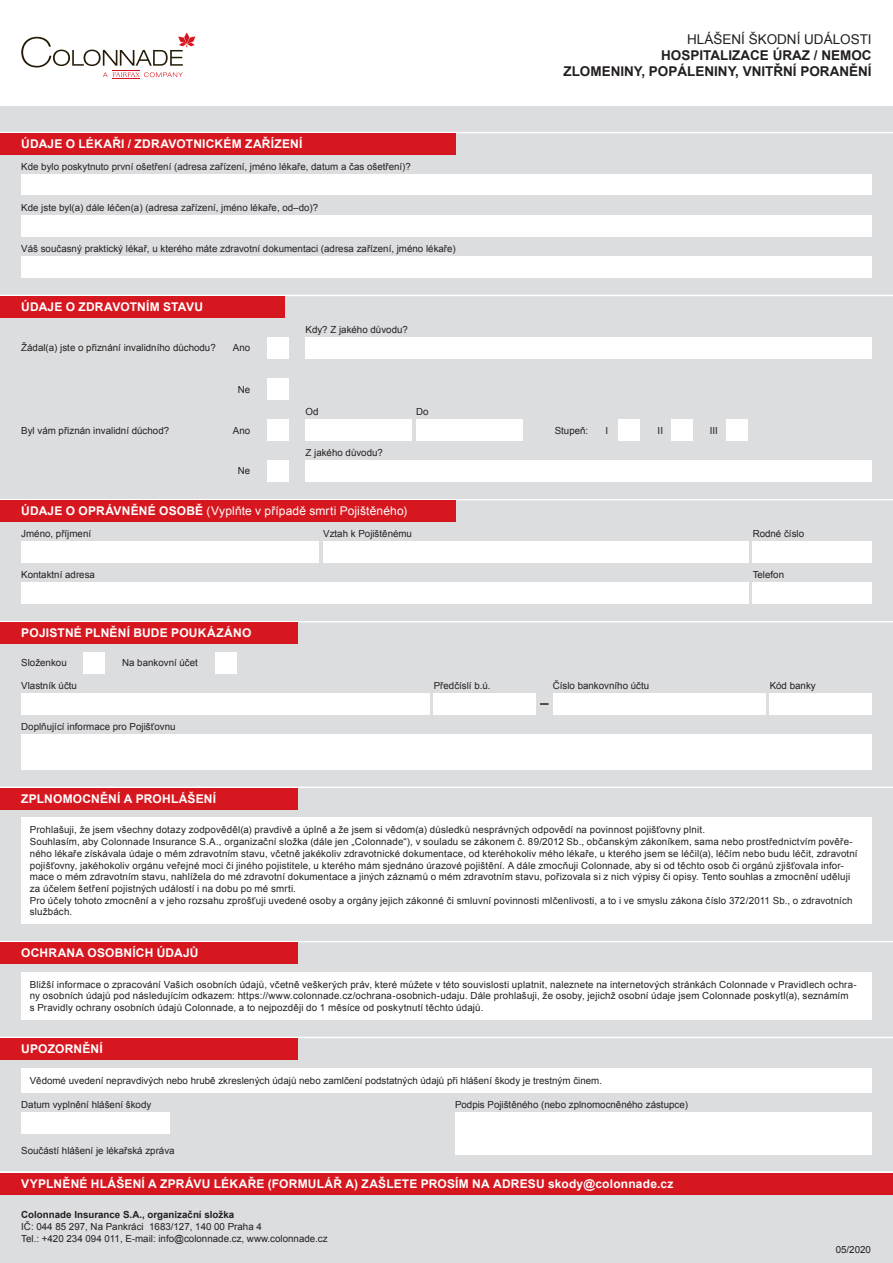
<style>
.page{position:relative;width:893px;height:1263px;background:#fff}
.page>*{position:absolute;margin:0;border:0;box-sizing:border-box;transform-origin:0 0}
._01_nadpis_v_bunkach{font:700 13.5px "Arial";color:#231f20}
._01_nadpis_v_bunkach-2{font:13.5px "Arial";color:#231f20}
._01_nadpis_v_bunkach-3{font:700 12px "Arial";letter-spacing:.015em;color:#fff}
._01_nadpis_v_bunkach-4{font:12px "Arial";letter-spacing:.01em;color:#fff}
._01_nadpis_v_bunkach-5{font:9.75px/11.7px "Arial";letter-spacing:.015em;color:#231f20}
.t1{font:700 9.75px "Arial";color:#231f20}
.s1{font-weight:700}
</style>
<div class="page">
<div style="left:0;top:106px;width:893px;height:1157px;background:#dcdddf"></div>
<svg style="left:21px;top:32px;width:174px;height:47px"></svg>
<div style="left:21px;top:215px;width:851px;height:22px;background:#fff"></div>
<div style="left:21px;top:256px;width:851px;height:22px;background:#fff"></div>
<hr style="left:0;top:132px;width:893px;height:1px;background:#fff">
<div style="left:0;top:133px;width:455px;height:22px;background:#d7171f"></div>
<div style="left:21px;top:174px;width:851px;height:21px;background:#fff"></div>
<hr style="left:0;top:295px;width:893px;height:1px;background:#fff">
<div style="left:0;top:296px;width:285px;height:21px;background:#d7171f"></div>
<div style="left:267px;top:337px;width:21px;height:22px;background:#fff"></div>
<div style="left:305px;top:337px;width:567px;height:22px;background:#fff"></div>
<div style="left:267px;top:378px;width:21px;height:22px;background:#fff"></div>
<div style="left:267px;top:419px;width:21px;height:22px;background:#fff"></div>
<div style="left:305px;top:461px;width:567px;height:21px;background:#fff"></div>
<div style="left:267px;top:460px;width:21px;height:22px;background:#fff"></div>
<div style="left:305px;top:419px;width:107px;height:22px;background:#fff"></div>
<div style="left:416px;top:419px;width:106px;height:22px;background:#fff"></div>
<div style="left:618px;top:419px;width:22px;height:22px;background:#fff"></div>
<div style="left:671px;top:419px;width:22px;height:22px;background:#fff"></div>
<div style="left:726px;top:419px;width:22px;height:22px;background:#fff"></div>
<div style="left:84px;top:652px;width:21px;height:21px;background:#fff"></div>
<div style="left:215px;top:652px;width:21px;height:21px;background:#fff"></div>
<hr style="left:0;top:787px;width:893px;height:1px;background:#fff">
<div style="left:0;top:788px;width:298px;height:21px;background:#d7171f"></div>
<div style="left:21px;top:818px;width:851px;height:106px;background:#fff"></div>
<hr style="left:0;top:941px;width:893px;height:1px;background:#fff">
<div style="left:0;top:942px;width:298px;height:22px;background:#d7171f"></div>
<div style="left:21px;top:972px;width:851px;height:48px;background:#fff"></div>
<div style="left:753px;top:583px;width:119px;height:21px;background:#fff"></div>
<div style="left:21px;top:583px;width:727px;height:21px;background:#fff"></div>
<div style="left:753px;top:541px;width:119px;height:22px;background:#fff"></div>
<div style="left:21px;top:541px;width:298px;height:22px;background:#fff"></div>
<div style="left:323px;top:541px;width:425px;height:22px;background:#fff"></div>
<hr style="left:0;top:499px;width:893px;height:1px;background:#fff">
<div style="left:0;top:500px;width:455px;height:22px;background:#d7171f"></div>
<hr style="left:0;top:621px;width:893px;height:1px;background:#fff">
<div style="left:0;top:622px;width:298px;height:22px;background:#d7171f"></div>
<div style="left:21px;top:734px;width:851px;height:35px;background:#fff"></div>
<hr style="left:0;top:1171px;width:893px;height:2px;background:#fff">
<div style="left:0;top:1173px;width:893px;height:21px;background:#d7171f"></div>
<div style="left:553px;top:693px;width:212px;height:22px;background:#fff"></div>
<div style="left:770px;top:693px;width:102px;height:22px;background:#fff"></div>
<div style="left:434px;top:693px;width:102px;height:22px;background:#fff"></div>
<div style="left:21px;top:693px;width:408px;height:22px;background:#fff"></div>
<svg style="left:540px;top:703px;width:9px;height:2px"></svg>
<hr style="left:0;top:1037px;width:893px;height:1px;background:#fff">
<div style="left:0;top:1038px;width:298px;height:21px;background:#d7171f"></div>
<div style="left:21px;top:1068px;width:851px;height:24px;background:#fff"></div>
<div style="left:21px;top:1112px;width:149px;height:21px;background:#fff"></div>
<div style="left:455px;top:1112px;width:417px;height:42px;background:#fff"></div>
<p class="_01_nadpis_v_bunkach-3" style="left:21px;top:136px;width:283px">ÚDAJE O LÉKAŘI / ZDRAVOTNICKÉM ZAŘÍZENÍ</p>
<p class="_01_nadpis_v_bunkach-5" style="left:21px;top:161px;width:391px">Kde bylo poskytnuto první ošetření (adresa zařízení, jméno lékaře, datum a čas ošetření)?</p>
<p class="_01_nadpis_v_bunkach-5" style="left:21px;top:202px;width:298px">Kde jste byl(a) dále léčen(a) (adresa zařízení, jméno lékaře, od–do)?</p>
<p class="_01_nadpis_v_bunkach-5" style="left:21px;top:243px;width:436px">Váš současný praktický lékař, u kterého máte zdravotní dokumentaci (adresa zařízení, jméno lékaře)</p>
<p class="_01_nadpis_v_bunkach-3" style="left:21px;top:299px;width:183px">ÚDAJE O ZDRAVOTNÍM STAVU</p>
<p class="_01_nadpis_v_bunkach-5" style="left:21px;top:342px;width:196px">Žádal(a) jste o přiznání invalidního důchodu?</p>
<p class="_01_nadpis_v_bunkach-5" style="left:233px;top:342px;width:19px">Ano</p>
<p class="_01_nadpis_v_bunkach-5" style="left:238px;top:383px;width:14px">Ne</p>
<p class="_01_nadpis_v_bunkach-5" style="left:21px;top:425px;width:149px">Byl vám přiznán invalidní důchod?</p>
<p class="_01_nadpis_v_bunkach-5" style="left:233px;top:425px;width:19px">Ano</p>
<p class="_01_nadpis_v_bunkach-5" style="left:238px;top:465px;width:14px">Ne</p>
<p class="_01_nadpis_v_bunkach-5" style="left:305px;top:324px;width:104px">Kdy? Z jakého důvodu?</p>
<p class="_01_nadpis_v_bunkach-5" style="left:305px;top:406px;width:15px">Od</p>
<p class="_01_nadpis_v_bunkach-5" style="left:416px;top:406px;width:14px">Do</p>
<p class="_01_nadpis_v_bunkach-5" style="left:305px;top:447px;width:79px">Z jakého důvodu?</p>
<p class="_01_nadpis_v_bunkach-4" style="left:21px;top:503px;width:387px"><span class="s1">ÚDAJE O OPRÁVNĚNÉ OSOBĚ</span> (Vyplňte v případě smrti Pojištěného)</p>
<p class="_01_nadpis_v_bunkach-2" style="left:687px;top:30px;width:186px">HLÁŠENÍ ŠKODNÍ UDÁLOSTI</p>
<p class="_01_nadpis_v_bunkach" style="left:661px;top:47px;width:212px">HOSPITALIZACE ÚRAZ / NEMOC</p>
<p class="_01_nadpis_v_bunkach" style="left:563px;top:63px;width:310px">ZLOMENINY, POPÁLENINY, VNITŘNÍ PORANĚNÍ</p>
<p class="_01_nadpis_v_bunkach-5" style="left:555px;top:425px;width:35px">Stupeň:</p>
<p class="_01_nadpis_v_bunkach-5" style="left:605px;top:425px;width:4px">I</p>
<p class="_01_nadpis_v_bunkach-5" style="left:658px;top:425px;width:7px">II</p>
<p class="_01_nadpis_v_bunkach-5" style="left:710px;top:425px;width:10px">III</p>
<p class="_01_nadpis_v_bunkach-5" style="left:21px;top:528px;width:71px">Jméno, příjmení</p>
<p class="_01_nadpis_v_bunkach-5" style="left:323px;top:528px;width:90px">Vztah k Pojištěnému</p>
<p class="_01_nadpis_v_bunkach-5" style="left:753px;top:528px;width:53px">Rodné číslo</p>
<p class="_01_nadpis_v_bunkach-5" style="left:21px;top:569px;width:75px">Kontaktní adresa</p>
<p class="_01_nadpis_v_bunkach-5" style="left:753px;top:569px;width:33px">Telefon</p>
<p class="_01_nadpis_v_bunkach-3" style="left:21px;top:625px;width:232px">POJISTNÉ PLNĚNÍ BUDE POUKÁZÁNO</p>
<p class="_01_nadpis_v_bunkach-5" style="left:21px;top:657px;width:47px">Složenkou</p>
<p class="_01_nadpis_v_bunkach-5" style="left:122px;top:657px;width:77px">Na bankovní účet</p>
<p class="_01_nadpis_v_bunkach-5" style="left:21px;top:680px;width:57px">Vlastník účtu</p>
<p class="_01_nadpis_v_bunkach-5" style="left:434px;top:680px;width:58px">Předčíslí b.ú.</p>
<p class="_01_nadpis_v_bunkach-5" style="left:553px;top:680px;width:98px">Číslo bankovního účtu</p>
<p class="_01_nadpis_v_bunkach-5" style="left:770px;top:680px;width:48px">Kód banky</p>
<p class="_01_nadpis_v_bunkach-5" style="left:21px;top:721px;width:156px">Doplňující informace pro Pojišťovnu</p>
<p class="_01_nadpis_v_bunkach-3" style="left:21px;top:791px;width:196px">ZPLNOMOCNĚNÍ A PROHLÁŠENÍ</p>
<p class="_01_nadpis_v_bunkach-5" style="left:30px;top:824px;width:677px">Prohlašuji, že jsem všechny dotazy zodpověděl(a) pravdivě a úplně a že jsem si vědom(a) důsledků nesprávných odpovědí na povinnost pojišťovny plnit.</p>
<p class="_01_nadpis_v_bunkach-5" style="left:30px;top:836px;width:829px">Souhlasím, aby Colonnade Insurance S.A., organizační složka (dále jen „Colonnade“), v souladu se zákonem č. 89/2012 Sb., občanským zákoníkem, sama nebo prostřednictvím pověře&shy;ného lékaře získávala údaje o mém zdravotním stavu, včetně jakékoliv zdravotnické dokumentace, od kteréhokoliv mého lékaře, u kterého jsem se léčil(a), léčím nebo budu léčit, zdravotní pojišťovny, jakéhokoliv orgánu veřejné moci či jiného pojistitele, u kterého mám sjednáno úrazové pojištění. A dále zmocňuji Colonnade, aby si od těchto osob či orgánů zjišťovala infor&shy;mace o mém zdravotním stavu, nahlížela do mé zdravotní dokumentace a jiných záznamů o mém zdravotním stavu, pořizovala si z nich výpisy či opisy. Tento souhlas a zmocnění uděluji za účelem šetření pojistných událostí i na dobu po mé smrti.</p>
<p class="_01_nadpis_v_bunkach-5" style="left:30px;top:894px;width:824px">Pro účely tohoto zmocnění a v jeho rozsahu zprošťuji uvedené osoby a orgány jejich zákonné či smluvní povinnosti mlčenlivosti, a to i ve smyslu zákona číslo 372/2011 Sb., o zdravotních službách.</p>
<p class="_01_nadpis_v_bunkach-3" style="left:21px;top:945px;width:179px">OCHRANA OSOBNÍCH ÚDAJŮ</p>
<p class="_01_nadpis_v_bunkach-5" style="left:30px;top:978px;width:828px">Bližší informace o zpracování Vašich osobních údajů, včetně veškerých práv, které můžete v této souvislosti uplatnit, naleznete na internetových stránkách Colonnade v Pravidlech ochra&shy;ny osobních údajů pod následujícím odkazem: https://www.colonnade.cz/ochrana-osobnich-udaju. Dále prohlašuji, že osoby, jejichž osobní údaje jsem Colonnade poskytl(a), seznámím<br>s Pravidly ochrany osobních údajů Colonnade, a to nejpozději do 1 měsíce od poskytnutí těchto údajů.</p>
<p class="_01_nadpis_v_bunkach-3" style="left:21px;top:1041px;width:83px">UPOZORNĚNÍ</p>
<p class="_01_nadpis_v_bunkach-5" style="left:30px;top:1074px;width:574px">Vědomé uvedení nepravdivých nebo hrubě zkreslených údajů nebo zamlčení podstatných údajů při hlášení škody je trestným činem.</p>
<p class="_01_nadpis_v_bunkach-5" style="left:21px;top:1098px;width:132px">Datum vyplnění hlášení škody</p>
<p class="_01_nadpis_v_bunkach-5" style="left:455px;top:1098px;width:235px">Podpis Pojištěného (nebo zplnomocněného zástupce)</p>
<p class="_01_nadpis_v_bunkach-5" style="left:21px;top:1145px;width:155px">Součástí hlášení je lékařská zpráva</p>
<p class="_01_nadpis_v_bunkach-3" style="left:21px;top:1176px;width:654px">VYPLNĚNÉ HLÁŠENÍ A ZPRÁVU LÉKAŘE (FORMULÁŘ A) ZAŠLETE PROSÍM NA ADRESU skody@colonnade.cz</p>
<p class="t1" style="left:21px;top:1208px;width:214px">Colonnade Insurance S.A., organizační složka</p>
<p class="_01_nadpis_v_bunkach-5" style="left:21px;top:1221px;width:242px">IČ: 044 85 297, Na Pankráci 1683/127, 140 00 Praha 4</p>
<p class="_01_nadpis_v_bunkach-5" style="left:21px;top:1232px;width:308px">Tel.: +420 234 094 011, E-mail: info@colonnade.cz, www.colonnade.cz</p>
<p class="_01_nadpis_v_bunkach-5" style="left:836px;top:1244px;width:37px">05/2020</p>
</div>
